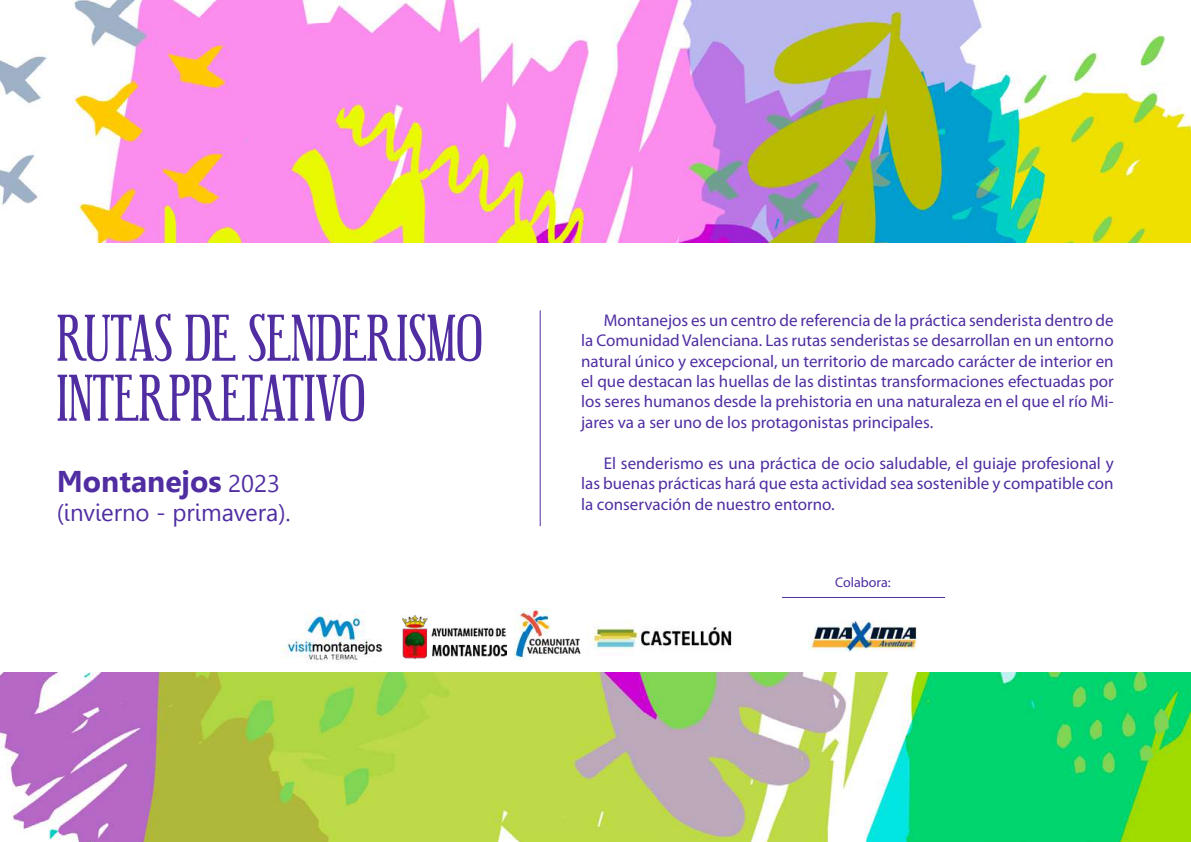
<style>
.page{position:relative;width:1191px;height:842px;background:#fff}
.page>*{position:absolute;margin:0;border:0;box-sizing:border-box;transform-origin:0 0}
.t1{font:50px/60px "Euphorigenic";color:#502ea2}
.t2{font:700 30px "Leelawadee";color:#502ea2}
.t3{font:24px "Leelawadee";color:#502ea2}
.t4{font:17px/20.4px "Myriad Pro";color:#502ea2;text-align:justify}
.t5{font:14px "Myriad Pro";color:#502ea2}
.s1{font-weight:400;font-size:24px}
</style>
<div class="page">
<img style="left:0;top:0;width:1191px;height:842px">
<div style="left:0;top:244px;width:1191px;height:428px;background:#fff"></div>
<hr style="left:540px;top:310px;width:1px;height:216px;background:#502ea2">
<img style="left:281px;top:609px;width:102px;height:53px">
<img style="left:403px;top:615px;width:103px;height:45px">
<img style="left:514px;top:608px;width:67px;height:51px">
<img style="left:587px;top:627px;width:145px;height:24px">
<img style="left:809px;top:620px;width:109px;height:32px">
<hr style="left:782px;top:597px;width:163px;height:1px;background:#502ea2">
<h1 class="t1" style="left:57px;top:303px;width:427px">RUTAS DE SENDERISMO<br>INTERPRETATIVO</h1>
<h2 class="t2" style="left:57px;top:465px;width:225px">Montanejos <span class="s1">2023</span></h2>
<h3 class="t3" style="left:57px;top:499px;width:236px">(invierno - primavera).</h3>
<p class="t4" style="left:581px;top:310px;width:534px;text-indent:23px">Montanejos es un centro de referencia de la práctica senderista dentro de la Comunidad Valenciana. Las rutas senderistas se desarrollan en un entorno natural único y excepcional, un territorio de marcado carácter de interior en el que destacan las huellas de las distintas transformaciones efectuadas por los seres humanos desde la prehistoria en una naturaleza en el que el río Mi&shy;jares va a ser uno de los protagonistas principales.</p>
<p class="t4" style="left:581px;top:453px;width:534px;text-indent:23px">El senderismo es una práctica de ocio saludable, el guiaje profesional y las buenas prácticas hará que esta actividad sea sostenible y compatible con la conservación de nuestro entorno.</p>
<p class="t5" style="left:835px;top:575px;width:57px">Colabora:</p>
</div>
